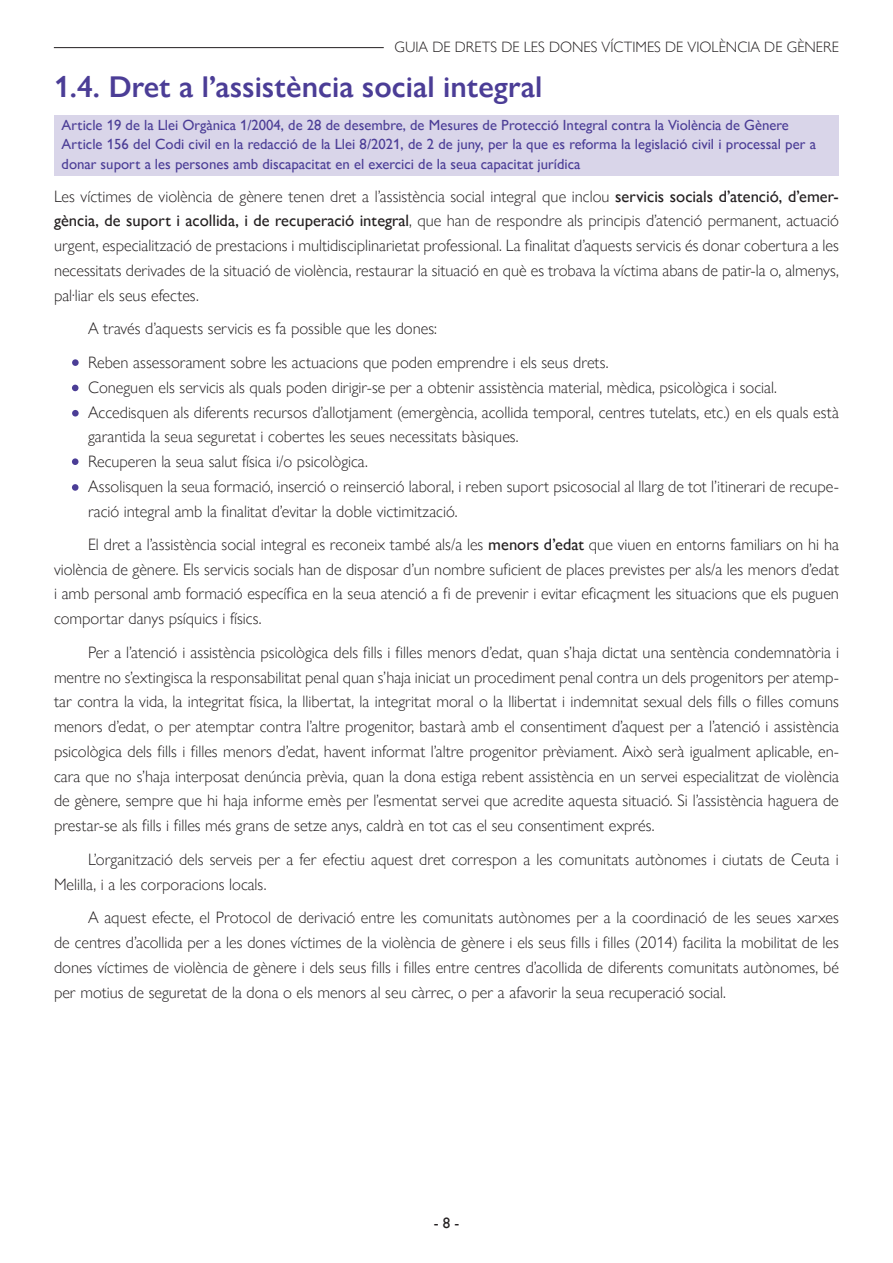
<style>
.page{position:relative;width:893px;height:1263px;background:#fff}
.page>*{position:absolute;margin:0;border:0;box-sizing:border-box;transform-origin:0 0}
.titulo2{font:600 30px "Gill Sans Nova";color:#4b3d96}
.t1{font:300 16.5px/24.8px "Gill Sans Nova";color:#231f20;text-align:justify}
.t2{font:300 15px "Gill Sans Nova";color:#231f20}
.t3{font:500 15px "Gill Sans Nova";color:#231f20}
.t4{font:500 14.7px/19.5px "Gill Sans Nova";color:#4b3d96}
.s1{font-weight:500}
</style>
<div class="page">
<hr style="left:54px;top:47px;width:330px;height:1px;background:#231f20">
<div style="left:54px;top:115px;width:784px;height:60px;background:#d9d5e9"></div>
<div style="left:72px;top:359px;width:7px;height:7px;background:#4b3d96;border-radius:50%"></div>
<div style="left:72px;top:385px;width:7px;height:6px;background:#4b3d96;border-radius:50%"></div>
<div style="left:72px;top:410px;width:7px;height:6px;background:#4b3d96;border-radius:50%"></div>
<div style="left:72px;top:458px;width:7px;height:7px;background:#4b3d96;border-radius:50%"></div>
<div style="left:72px;top:484px;width:7px;height:7px;background:#4b3d96;border-radius:50%"></div>
<p class="t2" style="left:394px;top:38px;width:446px">GUIA DE DRETS DE LES DONES VÍCTIMES DE VIOLÈNCIA DE GÈNERE</p>
<p class="titulo2" style="left:54px;top:68px;width:490px">1.4. Dret a l’assistència social integral</p>
<p class="t4" style="left:62px;top:115px;width:729px">Article 19 de la Llei Orgànica 1/2004, de 28 de desembre, de Mesures de Protecció Integral contra la Violència de Gènere</p>
<p class="t4" style="left:62px;top:134px;width:756px">Article 156 del Codi civil en la redacció de la Llei 8/2021, de 2 de juny, per la que es reforma la legislació civil i processal per a donar suport a les persones amb discapacitat en el exercici de la seua capacitat jurídica</p>
<p class="t1" style="left:54px;top:183px;width:786px">Les víctimes de violència de gènere tenen dret a l’assistència social integral que inclou <span class="s1">servicis socials d’atenció, d’emer&shy;gència, de suport i acollida, i de recuperació integral</span>, que han de respondre als principis d’atenció permanent, actuació urgent, especialització de prestacions i multidisciplinarietat professional. La finalitat d’aquests servicis és donar cobertura a les necessitats derivades de la situació de violència, restaurar la situació en què es trobava la víctima abans de patir-la o, almenys, pal·liar els seus efectes.</p>
<p class="t1" style="left:88px;top:316px;width:350px">A través d’aquests servicis es fa possible que les dones:</p>
<p class="t1" style="left:88px;top:350px;width:522px">Reben assessorament sobre les actuacions que poden emprendre i els seus drets.</p>
<p class="t1" style="left:88px;top:375px;width:690px">Coneguen els servicis als quals poden dirigir-se per a obtenir assistència material, mèdica, psicològica i social.</p>
<p class="t1" style="left:88px;top:399px;width:752px">Accedisquen als diferents recursos d’allotjament (emergència, acollida temporal, centres tutelats, etc.) en els quals està garantida la seua seguretat i cobertes les seues necessitats bàsiques.</p>
<p class="t1" style="left:88px;top:449px;width:281px">Recuperen la seua salut física i/o psicològica.</p>
<p class="t1" style="left:88px;top:474px;width:752px">Assolisquen la seua formació, inserció o reinserció laboral, i reben suport psicosocial al llarg de tot l’itinerari de recupe&shy;ració integral amb la finalitat d’evitar la doble victimització.</p>
<p class="t1" style="left:54px;top:532px;width:786px;text-indent:34px">El dret a l’assistència social integral es reconeix també als/a les <span class="s1">menors d’edat</span> que viuen en entorns familiars on hi ha violència de gènere. Els servicis socials han de disposar d’un nombre suficient de places previstes per als/a les menors d’edat i amb personal amb formació específica en la seua atenció a fi de prevenir i evitar eficaçment les situacions que els puguen comportar danys psíquics i físics.</p>
<p class="t1" style="left:54px;top:640px;width:786px;text-indent:34px">Per a l’atenció i assistència psicològica dels fills i filles menors d’edat, quan s’haja dictat una sentència condemnatòria i mentre no s’extingisca la responsabilitat penal quan s’haja iniciat un procediment penal contra un dels progenitors per atemp&shy;tar contra la vida, la integritat física, la llibertat, la integritat moral o la llibertat i indemnitat sexual dels fills o filles comuns menors d’edat, o per atemptar contra l’altre progenitor, bastarà amb el consentiment d’aquest per a l’atenció i assistència psicològica dels fills i filles menors d’edat, havent informat l’altre progenitor prèviament. Això serà igualment aplicable, en&shy;cara que no s’haja interposat denúncia prèvia, quan la dona estiga rebent assistència en un servei especialitzat de violència de gènere, sempre que hi haja informe emès per l’esmentat servei que acredite aquesta situació. Si l’assistència haguera de prestar-se als fills i filles més grans de setze anys, caldrà en tot cas el seu consentiment exprés.</p>
<p class="t1" style="left:54px;top:847px;width:786px;text-indent:34px">L’organització dels serveis per a fer efectiu aquest dret correspon a les comunitats autònomes i ciutats de Ceuta i<br>Melilla, i a les corporacions locals.</p>
<p class="t1" style="left:54px;top:905px;width:786px;text-indent:34px">A aquest efecte, el Protocol de derivació entre les comunitats autònomes per a la coordinació de les seues xarxes de centres d’acollida per a les dones víctimes de la violència de gènere i els seus fills i filles (2014) facilita la mobilitat de les dones víctimes de violència de gènere i dels seus fills i filles entre centres d’acollida de diferents comunitats autònomes, bé per motius de seguretat de la dona o els menors al seu càrrec, o per a afavorir la seua recuperació social.</p>
<p class="t3" style="left:434px;top:1213px;width:27px">- 8 -</p>
</div>
